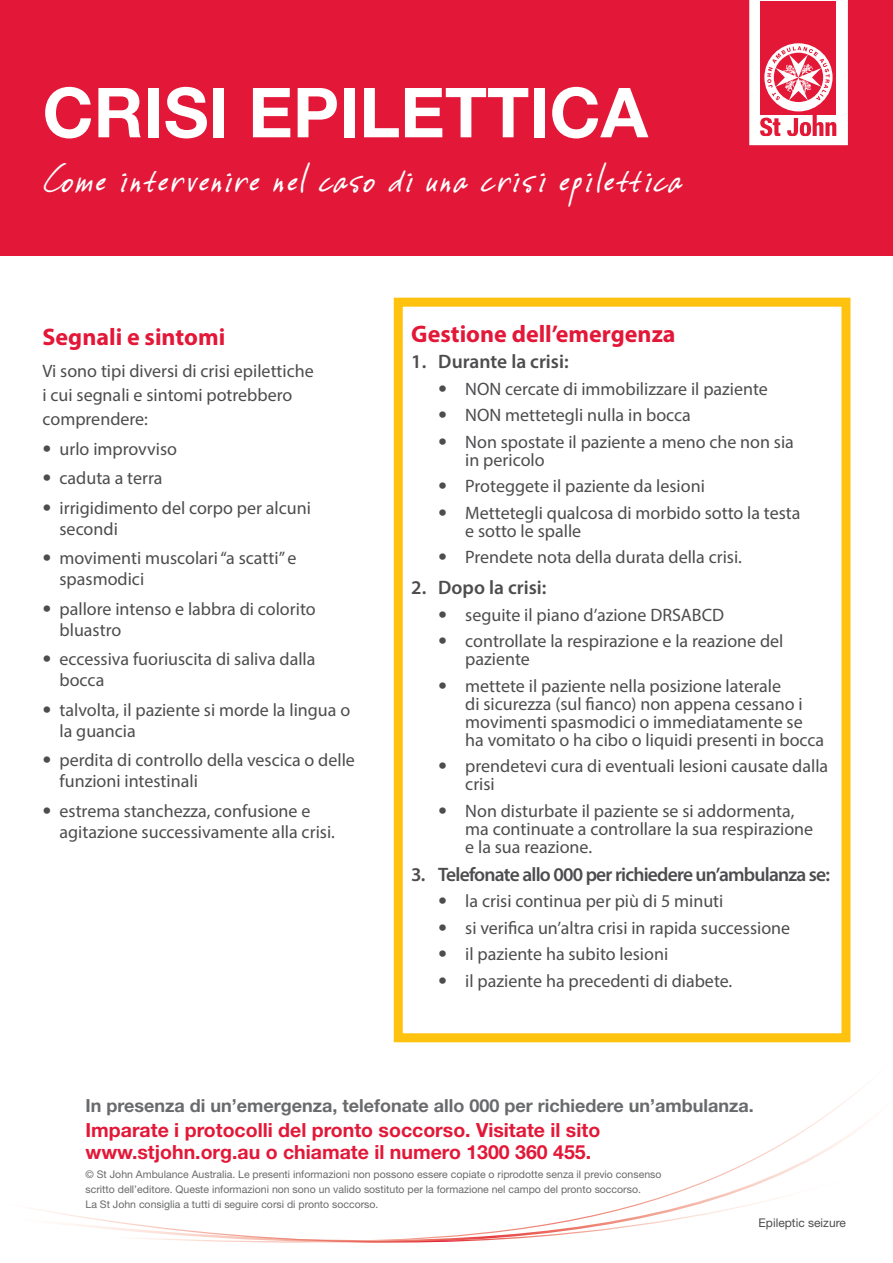
<style>
.page{position:relative;width:893px;height:1263px;background:#fff}
.page>*{position:absolute;margin:0;border:0;box-sizing:border-box;transform-origin:0 0}
.t1{font:700 69px "Helvetica Neue LT Std";color:#fff}
.t2{font:italic 39px "Vinc Hand";color:#fff}
.t3{font:700 24px "Myriad Pro";color:#e31838}
.t4{font:700 19.5px/22.5px "Helvetica Neue LT Std";color:#e31838}
.t5{font:600 19.5px "Myriad Pro";letter-spacing:-.04em;color:#4d4d4f}
.t6{font:600 19.5px "Myriad Pro";color:#4d4d4f}
.t7{font:18px/18px "Myriad Pro";color:#4d4d4f}
.t8{font:700 18px "Helvetica Neue LT Std";color:#696a6c}
.t9{font:12px "Helvetica Neue LT Std";color:#4d4d4f}
.t10{font:10.5px/15px "Helvetica Neue LT Std";color:#696a6c}
.s1{font-family:"Helvetica Neue LT Std"}
</style>
<div class="page">
<svg style="left:30px;top:1171px;width:758px;height:72px"></svg>
<div style="left:0;top:0;width:893px;height:255px;background:#e31838"></div>
<svg style="left:749px;top:0;width:99px;height:145px"></svg>
<div style="left:394px;top:298px;width:456px;height:744px;border:9px solid #ffc20e"></div>
<h1 class="t1" style="left:43px;top:70px;width:607px">Crisi epilettica</h1>
<h2 class="t2" style="left:43px;top:155px;width:657px">Comeintervenirenelcasodiunacrisiepilettica</h2>
<h3 class="t3" style="left:43px;top:321px;width:184px">Segnali e sintomi</h3>
<p class="t7" style="left:43px;top:359px;width:273px;line-height:24px">Vi sono tipi diversi di crisi epilettiche i cui segnali e sintomi potrebbero comprendere:</p>
<p class="t7" style="left:43px;top:439px;width:136px"><span class="s1">•</span> urlo improvviso</p>
<p class="t7" style="left:43px;top:469px;width:122px"><span class="s1">•</span> caduta a terra</p>
<p class="t7" style="left:60px;top:497px;width:253px;line-height:21px;text-indent:-17px"><span class="s1">•</span> irrigidimento del corpo per alcuni secondi</p>
<p class="t7" style="left:60px;top:547px;width:238px;line-height:21px;text-indent:-17px"><span class="s1">•</span> movimenti muscolari “a scatti” e spasmodici</p>
<p class="t7" style="left:60px;top:598px;width:258px;line-height:21px;text-indent:-17px"><span class="s1">•</span> pallore intenso e labbra di colorito bluastro</p>
<p class="t7" style="left:60px;top:648px;width:258px;line-height:21px;text-indent:-17px"><span class="s1">•</span> eccessiva fuoriuscita di saliva dalla bocca</p>
<p class="t7" style="left:60px;top:699px;width:292px;line-height:21px;text-indent:-17px"><span class="s1">•</span> talvolta, il paziente si morde la lingua o la guancia</p>
<p class="t7" style="left:60px;top:749px;width:297px;line-height:21px;text-indent:-17px"><span class="s1">•</span> perdita di controllo della vescica o delle funzioni intestinali</p>
<p class="t7" style="left:60px;top:800px;width:277px;line-height:21px;text-indent:-17px"><span class="s1">•</span> estrema stanchezza, confusione e agitazione successivamente alla crisi.</p>
<h3 class="t3" style="left:411px;top:318px;width:266px">Gestione dell’emergenza</h3>
<p class="t6" style="left:411px;top:349px;width:159px">1. Durante la crisi:</p>
<p class="t7" style="left:438px;top:379px;width:331px"><span class="s1">•</span> NON cercate di immobilizzare il paziente</p>
<p class="t7" style="left:438px;top:406px;width:254px"><span class="s1">•</span> NON mettetegli nulla in bocca</p>
<p class="t7" style="left:465px;top:432px;width:330px;text-indent:-27px"><span class="s1">•</span> Non spostate il paziente a meno che non sia in pericolo</p>
<p class="t7" style="left:438px;top:477px;width:268px"><span class="s1">•</span> Proteggete il paziente da lesioni</p>
<p class="t7" style="left:465px;top:503px;width:337px;text-indent:-27px"><span class="s1">•</span> Mettetegli qualcosa di morbido sotto la testa e sotto le spalle</p>
<p class="t7" style="left:438px;top:548px;width:305px"><span class="s1">•</span> Prendete nota della durata della crisi.</p>
<p class="t6" style="left:411px;top:575px;width:137px">2. Dopo la crisi:</p>
<p class="t7" style="left:438px;top:605px;width:287px"><span class="s1">•</span> seguite il piano d’azione DRSABCD</p>
<p class="t7" style="left:465px;top:632px;width:320px;text-indent:-27px"><span class="s1">•</span> controllate la respirazione e la reazione del paziente</p>
<p class="t7" style="left:465px;top:676px;width:361px;text-indent:-27px"><span class="s1">•</span> mettete il paziente nella posizione laterale<br>di sicurezza (sul fianco) non appena cessano i movimenti spasmodici o immediatamente se ha vomitato o ha cibo o liquidi presenti in bocca</p>
<p class="t7" style="left:465px;top:757px;width:364px;text-indent:-27px"><span class="s1">•</span> prendetevi cura di eventuali lesioni causate dalla crisi</p>
<p class="t7" style="left:465px;top:801px;width:349px;text-indent:-27px"><span class="s1">•</span> Non disturbate il paziente se si addormenta, ma continuate a controllare la sua respirazione e la sua reazione.</p>
<p class="t5" style="left:411px;top:861px;width:420px">3. Telefonate allo 000 per richiedere un’ambulanza se:</p>
<p class="t7" style="left:438px;top:892px;width:287px"><span class="s1">•</span> la crisi continua per più di 5 minuti</p>
<p class="t7" style="left:438px;top:918px;width:353px"><span class="s1">•</span> si verifica un’altra crisi in rapida successione</p>
<p class="t7" style="left:438px;top:945px;width:231px"><span class="s1">•</span> il paziente ha subito lesioni</p>
<p class="t7" style="left:438px;top:971px;width:296px"><span class="s1">•</span> il paziente ha precedenti di diabete.</p>
<p class="t8" style="left:86px;top:1094px;width:670px">In presenza di un’emergenza, telefonate allo 000 per richiedere un’ambulanza.</p>
<p class="t4" style="left:86px;top:1118px;width:516px">Imparate i protocolli del pronto soccorso. Visitate il sito www.stjohn.org.au o chiamate il numero 1300 360 455.</p>
<p class="t10" style="left:86px;top:1167px;width:577px">© St John Ambulance Australia. Le presenti informazioni non possono essere copiate o riprodotte senza il previo consenso scritto dell’editore. Queste informazioni non sono un valido sostituto per la formazione nel campo del pronto soccorso.<br>La St John consiglia a tutti di seguire corsi di pronto soccorso.</p>
<p class="t9" style="left:759px;top:1215px;width:89px">Epileptic seizure</p>
</div>
